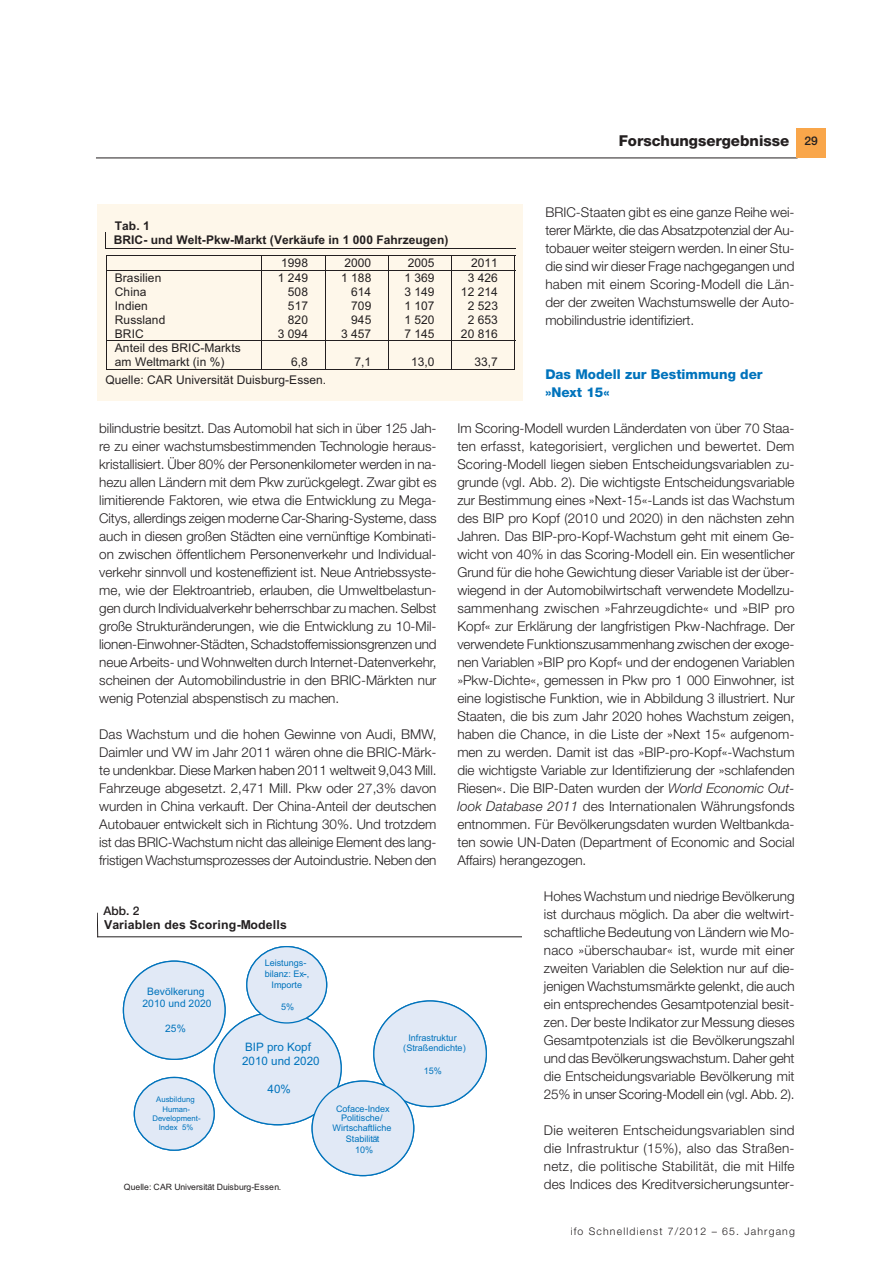
<style>
.page{position:relative;width:893px;height:1263px;background:#fff}
.page>*{position:absolute;margin:0;border:0;box-sizing:border-box;transform-origin:0 0}
.t1{font:800 15px "Helvetica Neue LT Std";color:#231f20}
.t2{font:300 13.5px/18px "Helvetica Neue LT Std";color:#231f20;text-align:justify}
.t3{font:800 13.5px/18px "Helvetica Neue LT Std";color:#0073bc}
.t4{font:700 12.3px "Arial";letter-spacing:.02em;color:#231f20}
.t5{font:12px/14.2px "Arial";letter-spacing:.005em;color:#231f20}
.t6{font:700 12px/13.8px "Arial";letter-spacing:.005em;color:#231f20}
.t7{font:500 12px "Helvetica Neue LT Std";color:#231f20}
.t8{font:11.7px/14px "Arial";color:#0073bc}
.t9{font:300 10.5px "Helvetica Neue LT Std";letter-spacing:.11em;color:#231f20}
.t10{font:10.35px/12.5px "Arial";color:#0073bc;text-align:center}
.t11{font:9px/10.8px "Arial";color:#0073bc;text-align:center}
.t12{font:8.7px "Arial";letter-spacing:-.01em;color:#231f20}
.t13{font:7.8px/9.3px "Arial";color:#0073bc;text-align:center}
.s1{font-style:italic}
</style>
<div class="page">
<hr style="left:96px;top:158px;width:701px;height:1px;background:#231f20">
<div style="left:796px;top:128px;width:30px;height:29px;background:#f9a64a"></div>
<div style="left:98px;top:204px;width:425px;height:197px;background:#fef7ea"></div>
<hr style="left:105px;top:248px;width:410px;height:1px;background:#231f20">
<svg style="left:105px;top:233px;width:1px;height:15px"></svg>
<hr style="left:106px;top:255px;width:409px;height:1px;background:#231f20">
<hr style="left:106px;top:270px;width:409px;height:1px;background:#231f20">
<hr style="left:106px;top:340px;width:409px;height:1px;background:#231f20">
<svg style="left:106px;top:256px;width:1px;height:113px"></svg>
<hr style="left:106px;top:369px;width:155px;height:1px;background:#231f20">
<svg style="left:261px;top:256px;width:1px;height:114px"></svg>
<hr style="left:262px;top:369px;width:63px;height:1px;background:#231f20">
<svg style="left:325px;top:256px;width:1px;height:113px"></svg>
<hr style="left:325px;top:369px;width:63px;height:1px;background:#231f20">
<svg style="left:388px;top:256px;width:1px;height:114px"></svg>
<hr style="left:389px;top:369px;width:62px;height:1px;background:#231f20">
<svg style="left:451px;top:256px;width:1px;height:114px"></svg>
<hr style="left:452px;top:369px;width:62px;height:1px;background:#231f20">
<svg style="left:514px;top:256px;width:1px;height:114px"></svg>
<div style="left:214px;top:1012px;width:127px;height:113px;background:#e1e9f6;border-radius:50%"></div>
<div style="left:247px;top:947px;width:80px;height:76px;background:#e1e9f6;border-radius:50%"></div>
<div style="left:246px;top:946px;width:81px;height:78px;border:1px solid #0073bc;border-radius:50%"></div>
<div style="left:123px;top:961px;width:102px;height:98px;background:#e1e9f6;border-radius:50%"></div>
<div style="left:134px;top:1077px;width:80px;height:73px;background:#e1e9f6;border-radius:50%"></div>
<div style="left:134px;top:1077px;width:81px;height:74px;border:1px solid #0073bc;border-radius:50%"></div>
<div style="left:374px;top:1001px;width:112px;height:106px;background:#e1e9f6;border-radius:50%"></div>
<div style="left:312px;top:1081px;width:102px;height:95px;background:#e1e9f6;border-radius:50%"></div>
<svg style="left:97px;top:913px;width:1px;height:24px"></svg>
<hr style="left:97px;top:937px;width:424px;height:1px;background:#231f20">
<p class="t1" style="left:619px;top:136px;width:172px">Forschungsergebnisse</p>
<p class="t7" style="left:805px;top:134px;width:15px">29</p>
<p class="t2" style="left:545px;top:204px;width:251px">BRIC-Staaten gibt es eine ganze Reihe wei&shy;terer Märkte, die das Absatzpotenzial der Au&shy;tobauer weiter steigern werden. In einer Stu&shy;die sind wir dieser Frage nachgegangen und haben mit einem Scoring-Modell die Län&shy;der der zweiten Wachstumswelle der Auto&shy;mobilindustrie identifiziert.</p>
<p class="t6" style="left:114px;top:220px;width:336px">Tab. 1<br>BRIC- und Welt-Pkw-Markt (Verkäufe in 1 000 Fahrzeugen)</p>
<p class="t5" style="left:281px;top:257px;width:28px">1998</p>
<p class="t5" style="left:344px;top:257px;width:28px">2000</p>
<p class="t5" style="left:408px;top:257px;width:28px">2005</p>
<p class="t5" style="left:471px;top:257px;width:28px">2011</p>
<p class="t5" style="left:115px;top:272px;width:48px">Brasilien</p>
<p class="t5" style="left:278px;top:272px;width:32px">1 249</p>
<p class="t5" style="left:341px;top:272px;width:32px">1 188</p>
<p class="t5" style="left:404px;top:272px;width:32px">1 369</p>
<p class="t5" style="left:468px;top:272px;width:32px">3 426</p>
<p class="t5" style="left:115px;top:286px;width:33px">China</p>
<p class="t5" style="left:288px;top:286px;width:22px">508</p>
<p class="t5" style="left:351px;top:286px;width:22px">614</p>
<p class="t5" style="left:404px;top:286px;width:32px">3 149</p>
<p class="t5" style="left:461px;top:286px;width:38px">12 214</p>
<p class="t5" style="left:115px;top:299px;width:35px">Indien</p>
<p class="t5" style="left:288px;top:299px;width:22px">517</p>
<p class="t5" style="left:351px;top:299px;width:22px">709</p>
<p class="t5" style="left:404px;top:299px;width:32px">1 107</p>
<p class="t5" style="left:468px;top:299px;width:32px">2 523</p>
<p class="t5" style="left:115px;top:314px;width:52px">Russland</p>
<p class="t5" style="left:288px;top:314px;width:22px">820</p>
<p class="t5" style="left:351px;top:314px;width:22px">945</p>
<p class="t5" style="left:404px;top:314px;width:32px">1 520</p>
<p class="t5" style="left:468px;top:314px;width:32px">2 653</p>
<p class="t5" style="left:115px;top:327px;width:30px">BRIC</p>
<p class="t5" style="left:278px;top:327px;width:32px">3 094</p>
<p class="t5" style="left:341px;top:327px;width:32px">3 457</p>
<p class="t5" style="left:404px;top:327px;width:32px">7 145</p>
<p class="t5" style="left:461px;top:327px;width:38px">20 816</p>
<p class="t5" style="left:115px;top:342px;width:127px">Anteil des BRIC-Markts am Weltmarkt (in %)</p>
<p class="t5" style="left:291px;top:356px;width:18px">6,8</p>
<p class="t5" style="left:354px;top:356px;width:18px">7,1</p>
<p class="t5" style="left:411px;top:356px;width:25px">13,0</p>
<p class="t5" style="left:474px;top:356px;width:25px">33,7</p>
<p class="t5" style="left:105px;top:374px;width:222px">Quelle: CAR Universität Duisburg-Essen.</p>
<p class="t3" style="left:545px;top:366px;width:219px">Das Modell zur Bestimmung der »Next 15«</p>
<p class="t2" style="left:457px;top:420px;width:339px">Im Scoring-Modell wurden Länderdaten von über 70 Staa&shy;ten erfasst, kategorisiert, verglichen und bewertet. Dem Scoring-Modell liegen sieben Entscheidungsvariablen zu&shy;grunde (vgl. Abb. 2). Die wichtigste Entscheidungsvariable zur Bestimmung eines »Next-15«-Lands ist das Wachstum des BIP pro Kopf (2010 und 2020) in den nächsten zehn Jahren. Das BIP-pro-Kopf-Wachstum geht mit einem Ge&shy;wicht von 40% in das Scoring-Modell ein. Ein wesentlicher Grund für die hohe Gewichtung dieser Variable ist der über&shy;wiegend in der Automobilwirtschaft verwendete Modellzu&shy;sammenhang zwischen »Fahrzeugdichte« und »BIP pro Kopf« zur Erklärung der langfristigen Pkw-Nachfrage. Der verwendete Funktionszusammenhang zwischen der exoge&shy;nen Variablen »BIP pro Kopf« und der endogenen Variablen »Pkw-Dichte«, gemessen in Pkw pro 1 000 Einwohner, ist eine logistische Funktion, wie in Abbildung 3 illustriert. Nur Staaten, die bis zum Jahr 2020 hohes Wachstum zeigen, haben die Chance, in die Liste der »Next 15« aufgenom&shy;men zu werden. Damit ist das »BIP-pro-Kopf«-Wachstum die wichtigste Variable zur Identifizierung der »schlafenden Riesen«. Die BIP-Daten wurden der <span class="s1">World Economic Out&shy;look Database 2011</span> des Internationalen Währungsfonds entnommen. Für Bevölkerungsdaten wurden Weltbankda&shy;ten sowie UN-Daten (Department of Economic and Social Affairs) herangezogen.</p>
<p class="t2" style="left:544px;top:888px;width:252px">Hohes Wachstum und niedrige Bevölkerung ist durchaus möglich. Da aber die weltwirt&shy;schaftliche Bedeutung von Ländern wie Mo&shy;naco »überschaubar« ist, wurde mit einer zweiten Variablen die Selektion nur auf die&shy;jenigen Wachstumsmärkte gelenkt, die auch ein entsprechendes Gesamtpotenzial besit&shy;zen. Der beste Indikator zur Messung dieses Gesamtpotenzials ist die Bevölkerungszahl und das Bevölkerungswachstum. Daher geht die Entscheidungsvariable Bevölkerung mit 25% in unser Scoring-Modell ein (vgl. Abb. 2).</p>
<p class="t2" style="left:544px;top:1122px;width:252px">Die weiteren Entscheidungsvariablen sind die Infrastruktur (15%), also das Straßen&shy;netz, die politische Stabilität, die mit Hilfe des Indices des Kreditversicherungsunter-</p>
<p class="t2" style="left:99px;top:420px;width:339px">bilindustrie besitzt. Das Automobil hat sich in über 125 Jah&shy;re zu einer wachstumsbestimmenden Technologie heraus&shy;kristallisiert. Über 80% der Personenkilometer werden in na&shy;hezu allen Ländern mit dem Pkw zurückgelegt. Zwar gibt es limitierende Faktoren, wie etwa die Entwicklung zu Mega-Citys, allerdings zeigen moderne Car-Sharing-Systeme, dass auch in diesen großen Städten eine vernünftige Kombinati&shy;on zwischen öffentlichem Personenverkehr und Individual&shy;verkehr sinnvoll und kosteneffizient ist. Neue Antriebssyste&shy;me, wie der Elektroantrieb, erlauben, die Umweltbelastun&shy;gen durch Individualverkehr beherrschbar zu machen. Selbst große Strukturänderungen, wie die Entwicklung zu 10-Mil&shy;lionen-Einwohner-Städten, Schadstoffemissionsgrenzen und neue Arbeits- und Wohnwelten durch Internet-Datenverkehr, scheinen der Automobilindustrie in den BRIC-Märkten nur wenig Potenzial abspenstisch zu machen.</p>
<p class="t2" style="left:99px;top:726px;width:339px">Das Wachstum und die hohen Gewinne von Audi, BMW, Daimler und VW im Jahr 2011 wären ohne die BRIC-Märk&shy;te undenkbar. Diese Marken haben 2011 weltweit 9,043 Mill.<br>Fahrzeuge abgesetzt. 2,471 Mill. Pkw oder 27,3% davon wurden in China verkauft. Der China-Anteil der deutschen Autobauer entwickelt sich in Richtung 30%. Und trotzdem ist das BRIC-Wachstum nicht das alleinige Element des lang&shy;fristigen Wachstumsprozesses der Autoindustrie. Neben den</p>
<p class="t7" style="left:104px;top:903px;width:37px">Abb. 2</p>
<p class="t4" style="left:104px;top:920px;width:184px">Variablen des Scoring-Modells</p>
<p class="t11" style="left:265px;top:959px;width:46px">Leistungs&shy;bilanz: Ex ,-<br>Importe</p>
<p class="t11" style="left:281px;top:1002px;width:15px">5%</p>
<p class="t11" style="left:267px;top:959px;width:42px;text-align:left">Leistungs<br>Bilanz: Ex</p>
<p class="t10" style="left:143px;top:986px;width:70px">Bevölkerung<br>2010 und 2020</p>
<p class="t10" style="left:165px;top:1024px;width:22px">25%</p>
<p class="t10" style="left:163px;top:986px;width:41px">ölkerung</p>
<p class="t11" style="left:403px;top:1033px;width:64px">Infrastruktur (Straßendichte)</p>
<p class="t11" style="left:424px;top:1067px;width:20px">15%</p>
<p class="t11" style="left:401px;top:1038px;width:62px">Infrastruktur (Straßendichte)<br>15%</p>
<p class="t8" style="left:242px;top:1041px;width:79px">BIP pro Kopf<br>2010 und 2020</p>
<p class="t8" style="left:268px;top:1083px;width:25px">40%</p>
<p class="t8" style="left:245px;top:1041px;width:74px">GDP pro Kopf</p>
<p class="t13" style="left:152px;top:1096px;width:50px">Ausbildung<br>Human-<br>Development-<br>Index 5%</p>
<p class="t11" style="left:333px;top:1102px;width:63px">Coface-Index<br>Politische/Wirts chaftliche</p>
<p class="t11" style="left:336px;top:1105px;width:55px;line-height:9.3px">Coface-Index<br>Politische/</p>
<p class="t11" style="left:333px;top:1124px;width:60px">Wirtschaftliche<br>Stabilität<br>10%</p>
<p class="t12" style="left:124px;top:1184px;width:159px">Quelle: CAR Universität Duisburg-Essen.</p>
<p class="t9" style="left:571px;top:1227px;width:226px">ifo Schnelldienst 7/2012 – 65. Jahrgang</p>
</div>
